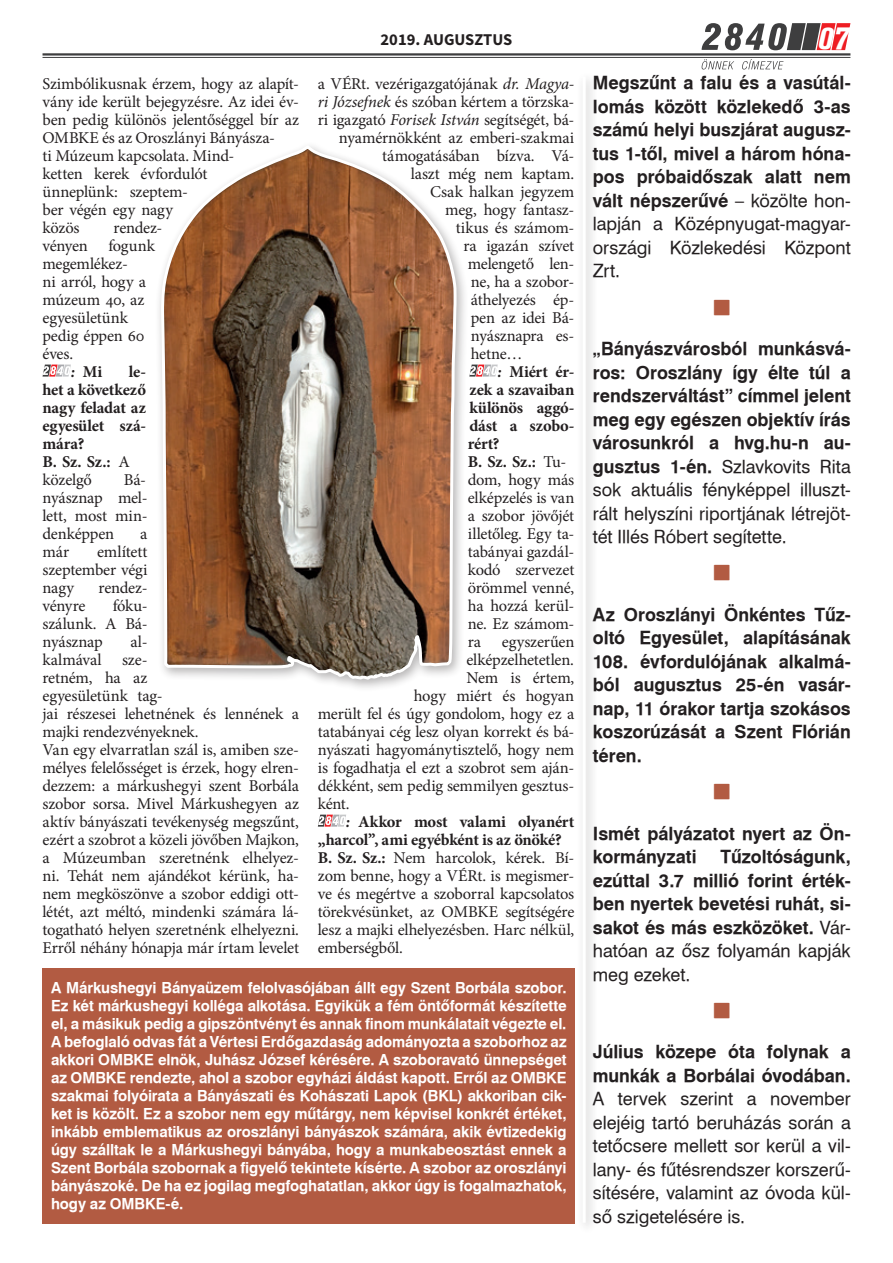
<style>
.page{position:relative;width:893px;height:1263px;background:#fff}
.page>*{position:absolute;margin:0;border:0;box-sizing:border-box;transform-origin:0 0}
.t1{font:italic 700 30px "Akzidenz Grotesk Cn X PFL";color:#fff}
.t2{font:700 18px/23.5px "Swiss 721 PFL";color:#231f20;text-align:justify}
.t3{font:18px/23.5px "Swiss 721 PFL";color:#231f20;text-align:justify}
.t4{font:16.5px/18px "Minion Pro";letter-spacing:-.015em;color:#231f20;text-align:justify}
.t5{font:700 16.5px/18px "Minion Pro";letter-spacing:-.01em;color:#231f20}
.t6{font:16.5px "Minion Pro";letter-spacing:.005em;color:#231f20}
.t7{font:700 16.5px "Source Sans Pro";color:#231f20}
.t8{font:700 15px/18px "Swiss 721 PFL";letter-spacing:-.005em;color:#fff;text-align:justify}
.s1{font-style:italic}
.s2{font-weight:400}
.s3{font-weight:700}
</style>
<div class="page">
<svg style="left:702px;top:23px;width:148px;height:27px"></svg>
<svg style="left:702px;top:59px;width:32px;height:10px"></svg>
<svg style="left:742px;top:59px;width:41px;height:10px"></svg>
<hr style="left:43px;top:53px;width:807px;height:3px;background:#3e3e3f">
<hr style="left:43px;top:57px;width:807px;height:1px;background:#3e3e3f">
<div style="left:43px;top:968px;width:532px;height:255px;background:#b25b42"></div>
<div style="left:155px;top:140px;width:314px;height:551px;background:#231f20;opacity:.33"></div>
<svg style="left:159px;top:53px;width:299px;height:628px"></svg>
<div style="left:576px;top:71px;width:22px;height:1163px;background:#f7f7f7"></div>
<hr style="left:583px;top:77px;width:3px;height:1146px;background:#fff">
<svg style="left:43px;top:365px;width:28px;height:12px"></svg>
<svg style="left:469px;top:365px;width:29px;height:12px"></svg>
<svg style="left:318px;top:815px;width:28px;height:12px"></svg>
<p class="t4" style="left:43px;top:74px;width:258px;text-align:left">Szimbólikusnak érzem, hogy az alapít&shy;vány ide került bejegyzésre. Az idei év&shy;ben pedig különös jelentőséggel bír az<br>OMBKE és az Oroszlányi Bányásza-<br>ti Múzeum kapcsolata. Mind-<br>ketten kerek évfordulót<br>ünneplünk: szeptem-<br>ber végén egy nagy<br>közös</p>
<p class="t4" style="left:114px;top:218px;width:50px">rendez-</p>
<p class="t4" style="left:43px;top:236px;width:114px">vényen fogunk</p>
<p class="t4" style="left:43px;top:254px;width:87px">megemlékez-</p>
<p class="t4" style="left:43px;top:272px;width:105px">ni arról, hogy a</p>
<p class="t4" style="left:43px;top:290px;width:104px">múzeum 40, az</p>
<p class="t4" style="left:43px;top:308px;width:87px">egyesületünk</p>
<p class="t4" style="left:43px;top:326px;width:103px">pedig éppen 60</p>
<p class="t4" style="left:43px;top:344px;width:32px">éves.</p>
<p class="t5" style="left:71px;top:362px;width:33px"><span class="s1">:</span> Mi</p>
<p class="t5" style="left:43px;top:362px;width:105px;text-indent:86px">le&shy;het a következő nagy feladat az egyesület szá&shy;mára?<br>B. Sz. Sz.: <span class="s2">A közelgő</span></p>
<p class="t4" style="left:43px;top:470px;width:107px;text-indent:81px">Bá&shy;nyásznap mel&shy;lett, most min&shy;denképpen</p>
<p class="t4" style="left:140px;top:524px;width:9px">a</p>
<p class="t4" style="left:43px;top:542px;width:107px;text-indent:55px">említett szeptember végi nagy</p>
<p class="t4" style="left:43px;top:542px;width:28px">már</p>
<p class="t4" style="left:99px;top:578px;width:50px">rendez-</p>
<p class="t4" style="left:43px;top:596px;width:107px;text-indent:70px">fóku&shy;szálunk. A Bá&shy;nyásznap</p>
<p class="t4" style="left:43px;top:596px;width:45px">vényre</p>
<p class="t4" style="left:43px;top:632px;width:258px;text-align:left;text-indent:88px">al-<br>kalmával sze-<br>retném, ha az<br>egyesületünk tag-<br>jai részesei lehetnének és lennének a majki rendezvényeknek.<br>Van egy elvarratlan szál is, amiben sze&shy;mélyes felelősséget is érzek, hogy elren&shy;dezzem: a márkushegyi szent Borbála szobor sorsa. Mivel Márkushegyen az aktív bányászati tevékenység megszűnt, ezért a szobrot a közeli jövőben Majkon, a Múzeumban szeretnénk elhelyez&shy;ni. Tehát nem ajándékot kérünk, ha&shy;nem megköszönve a szobor eddigi ott&shy;létét, azt méltó, mindenki számára lá&shy;togatható helyen szeretnénk elhelyezni.<br>Erről néhány hónapja már írtam levelet</p>
<p class="t7" style="left:381px;top:29px;width:133px">2019. AUGUSZTUS</p>
<p class="t4" style="left:318px;top:74px;width:258px">a VÉRt. vezérigazgatójának <span class="s1">dr. Magya-</span></p>
<p class="t4" style="left:318px;top:92px;width:258px"><span class="s1">ri Józsefnek</span> és szóban kértem a törzska-</p>
<p class="t4" style="left:318px;top:110px;width:258px">ri igazgató <span class="s1">Forisek István</span> segítségét, bá-</p>
<p class="t4" style="left:339px;top:128px;width:237px">nyamérnökként az emberi-szakmai</p>
<p class="t4" style="left:382px;top:146px;width:193px">támogatásában bízva. Vá-</p>
<p class="t4" style="left:411px;top:164px;width:165px">laszt még nem kaptam.</p>
<p class="t6" style="left:430px;top:180px;width:145px">Csak halkan jegyzem</p>
<p class="t4" style="left:445px;top:200px;width:130px">meg, hogy fantasz-</p>
<p class="t4" style="left:456px;top:218px;width:120px">tikus és számom-</p>
<p class="t4" style="left:463px;top:236px;width:112px">ra igazán szívet</p>
<p class="t4" style="left:468px;top:254px;width:108px">melengető len-</p>
<p class="t4" style="left:471px;top:272px;width:103px">ne, ha a szobor-</p>
<p class="t4" style="left:471px;top:290px;width:105px">áthelyezés ép-</p>
<p class="t4" style="left:471px;top:308px;width:105px">pen az idei Bá-</p>
<p class="t4" style="left:471px;top:326px;width:105px">nyásznapra es-</p>
<p class="t4" style="left:471px;top:344px;width:53px">hetne…</p>
<p class="t5" style="left:497px;top:362px;width:78px"><span class="s1">:</span> Miért ér-</p>
<p class="t5" style="left:469px;top:380px;width:106px">zek a szavaiban</p>
<p class="t5" style="left:469px;top:398px;width:107px">különös aggó-</p>
<p class="t5" style="left:469px;top:416px;width:107px">dást a szobo-</p>
<p class="t5" style="left:468px;top:434px;width:33px">rért?</p>
<p class="t5" style="left:468px;top:452px;width:100px">B. Sz. Sz.: <span class="s2">Tu-</span></p>
<p class="t4" style="left:468px;top:470px;width:108px">dom, hogy más</p>
<p class="t4" style="left:468px;top:488px;width:108px">elképzelés is van</p>
<p class="t4" style="left:468px;top:506px;width:108px">a szobor jövőjét</p>
<p class="t4" style="left:468px;top:524px;width:108px">illetőleg. Egy ta-</p>
<p class="t4" style="left:468px;top:542px;width:108px">tabányai gazdál-</p>
<p class="t4" style="left:468px;top:560px;width:108px">kodó szervezet</p>
<p class="t4" style="left:468px;top:578px;width:108px">örömmel venné,</p>
<p class="t4" style="left:468px;top:596px;width:108px">ha hozzá kerül-</p>
<p class="t4" style="left:468px;top:614px;width:108px">ne. Ez számom-</p>
<p class="t4" style="left:468px;top:632px;width:15px">ra</p>
<p class="t4" style="left:502px;top:632px;width:74px">egyszerűen</p>
<p class="t4" style="left:466px;top:650px;width:109px">elképzelhetetlen.</p>
<p class="t4" style="left:466px;top:668px;width:110px">Nem is értem,</p>
<p class="t4" style="left:414px;top:686px;width:162px">hogy miért és hogyan</p>
<p class="t4" style="left:318px;top:704px;width:258px">merült fel és úgy gondolom, hogy ez a</p>
<p class="t4" style="left:318px;top:722px;width:258px">tatabányai cég lesz olyan korrekt és bá-</p>
<p class="t4" style="left:318px;top:740px;width:258px">nyászati hagyománytisztelő, hogy nem</p>
<p class="t4" style="left:318px;top:758px;width:258px">is fogadhatja el ezt a szobrot sem aján-</p>
<p class="t4" style="left:318px;top:776px;width:258px">dékként, sem pedig semmilyen gesztus-</p>
<p class="t4" style="left:318px;top:794px;width:33px">ként.</p>
<p class="t5" style="left:346px;top:812px;width:230px"><span class="s1">:</span> Akkor most valami olyanért</p>
<p class="t5" style="left:318px;top:830px;width:245px">„harcol”, ami egyébként is az önöké?</p>
<p class="t4" style="left:318px;top:848px;width:258px"><span class="s3">B. Sz. Sz.:</span> Nem harcolok, kérek. Bí-</p>
<p class="t4" style="left:318px;top:866px;width:258px">zom benne, hogy a VÉRt. is megismer-</p>
<p class="t4" style="left:318px;top:884px;width:258px">ve és megértve a szoborral kapcsolatos</p>
<p class="t4" style="left:318px;top:902px;width:258px">törekvésünket, az OMBKE segítségére</p>
<p class="t4" style="left:318px;top:920px;width:258px">lesz a majki elhelyezésben. Harc nélkül,</p>
<p class="t4" style="left:318px;top:938px;width:87px">emberségből.</p>
<p class="t8" style="left:51px;top:978px;width:517px">A Márkushegyi Bányaüzem felolvasójában állt egy Szent Borbála szobor.<br>Ez két márkushegyi kolléga alkotása. Egyikük a fém öntőformát készítette el, a másikuk pedig a gipszöntvényt és annak finom munkálatait végezte el.<br>A befoglaló odvas fát a Vértesi Erdőgazdaság adományozta a szoborhoz az akkori OMBKE elnök, Juhász József kérésére. A szoboravató ünnepséget az OMBKE rendezte, ahol a szobor egyházi áldást kapott. Erről az OMBKE szakmai folyóirata a Bányászati és Kohászati Lapok (BKL) akkoriban cik&shy;ket is közölt. Ez a szobor nem egy műtárgy, nem képvisel konkrét értéket, inkább emblematikus az oroszlányi bányászok számára, akik évtizedekig úgy szálltak le a Márkushegyi bányába, hogy a munkabeosztást ennek a Szent Borbála szobornak a figyelő tekintete kísérte. A szobor az oroszlányi bányászoké. De ha ez jogilag megfoghatatlan, akkor úgy is fogalmazhatok, hogy az OMBKE-é.</p>
<h1 class="t1" style="left:817px;top:20px;width:34px">07</h1>
<p class="t2" style="left:593px;top:71px;width:259px">Megszűnt a falu és a vasútál&shy;lomás között közlekedő 3-as számú helyi buszjárat augusz&shy;tus 1-től, mivel a három hóna&shy;pos próbaidőszak alatt nem vált népszerűvé <span class="s2">– közölte hon&shy;lapján a Középnyugat-magyar&shy;országi Közlekedési Központ Zrt.</span></p>
<p class="t2" style="left:593px;top:337px;width:259px">„Bányászvárosból munkásvá&shy;ros: Oroszlány így élte túl a rendszerváltást” címmel jelent meg egy egészen objektív írás városunkról a hvg.hu-n au&shy;gusztus 1-én. <span class="s2">Szlavkovits Rita sok aktuális fényképpel illuszt&shy;rált helyszíni riportjának létrejöt&shy;tét Illés Róbert segítette.</span></p>
<p class="t2" style="left:593px;top:602px;width:259px">Az Oroszlányi Önkéntes Tűz&shy;oltó Egyesület, alapításának 108. évfordulójának alkalmá&shy;ból augusztus 25-én vasár&shy;nap, 11 órakor tartja szokásos koszorúzását a Szent Flórián téren.</p>
<p class="t2" style="left:593px;top:821px;width:259px">Ismét pályázatot nyert az Ön&shy;kormányzati</p>
<p class="t2" style="left:593px;top:845px;width:259px;text-indent:128px">Tűzoltóságunk, ezúttal 3.7 millió forint érték&shy;ben nyertek bevetési ruhát, si&shy;sakot és más eszközöket. <span class="s2">Vár&shy;hatóan az ősz folyamán kapják meg ezeket.</span></p>
<p class="t2" style="left:593px;top:1040px;width:259px">Július közepe óta folynak a munkák a Borbálai óvodában.</p>
<p class="t3" style="left:593px;top:1087px;width:259px">A tervek szerint a november elejéig tartó beruházás során a tetőcsere mellett sor kerül a vil&shy;lany- és fűtésrendszer korszerű&shy;sítésére, valamint az óvoda kül&shy;ső szigetelésére is.</p>
</div>
